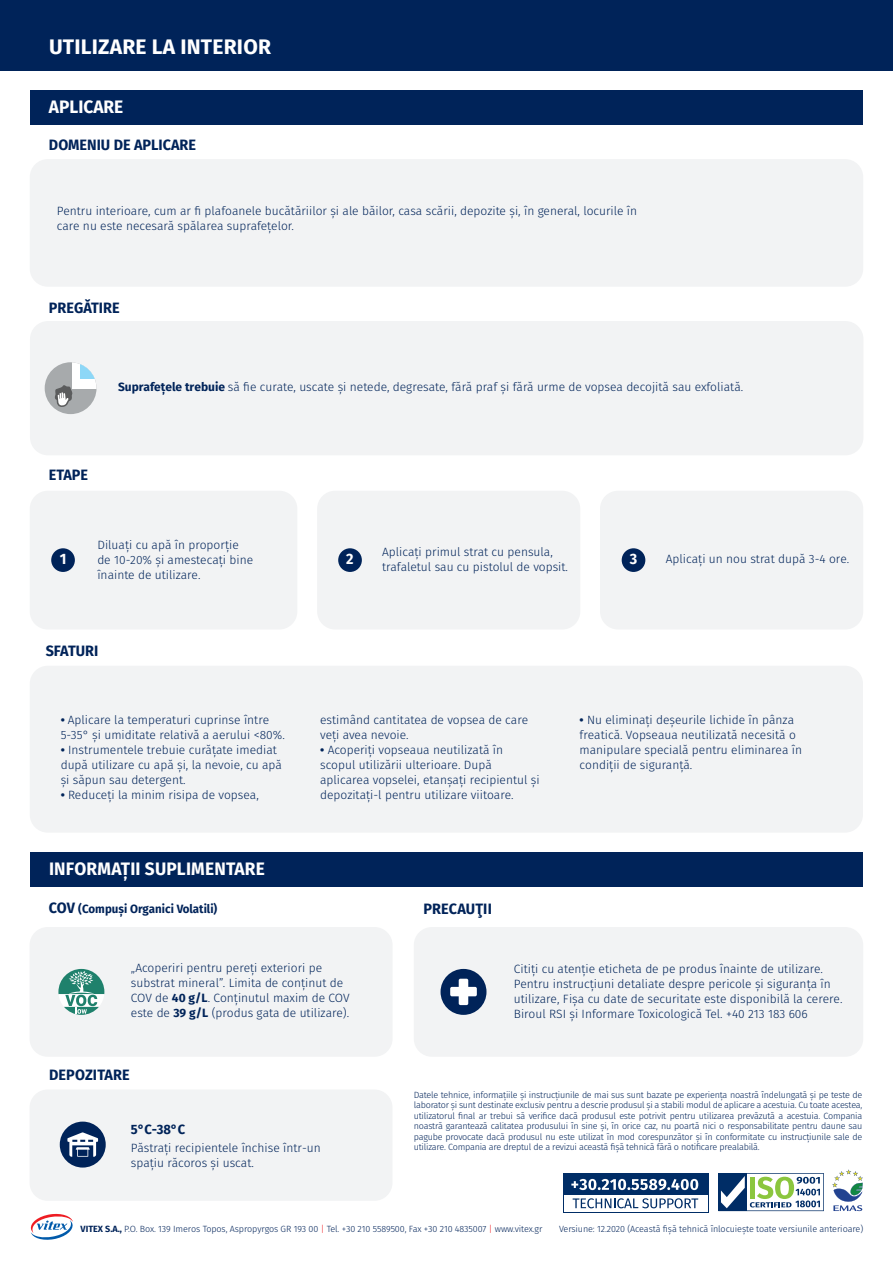
<style>
.page{position:relative;width:893px;height:1263px;background:#fff}
.page>*{position:absolute;margin:0;border:0;box-sizing:border-box;transform-origin:0 0}
.t1{font:700 21px "Fira Sans";letter-spacing:.01em;color:#fff}
.t2{font:700 18px "Fira Sans";letter-spacing:.01em;color:#fff;scale:.96 1}
.t3{font:700 15px "Fira Sans";color:#002359;scale:.96 1}
.t4{font:700 15px "Fira Sans";color:#fff;scale:.96 1}
.t5{font:700 13.5px "Fira Sans";color:#002359;scale:.96 1}
.t6{font:300 12px/15px "Fira Sans";color:#002359}
.t7{font:700 12px "Fira Sans";color:#002359;scale:.96 1}
.t8{font:300 9px/10.5px "Fira Sans";letter-spacing:-.01em;color:#002359;text-align:justify}
.s1{font-weight:700}
.s2{font-size:15px}
.s3{color:#ee1d23}
</style>
<div class="page">
<div style="left:30px;top:1089px;width:362px;height:112px;background:#f2f3f4;border-radius:18px"></div>
<div style="left:30px;top:90px;width:833px;height:34px;background:#002359"></div>
<div style="left:0;top:0;width:893px;height:70px;background:#002359"></div>
<div style="left:30px;top:159px;width:833px;height:128px;background:#f2f3f4;border-radius:18px"></div>
<div style="left:30px;top:321px;width:833px;height:134px;background:#f2f3f4;border-radius:18px"></div>
<div style="left:30px;top:666px;width:833px;height:167px;background:#f2f3f4;border-radius:18px"></div>
<div style="left:30px;top:491px;width:267px;height:138px;background:#f2f3f4;border-radius:18px"></div>
<div style="left:317px;top:491px;width:263px;height:138px;background:#f2f3f4;border-radius:18px"></div>
<div style="left:600px;top:491px;width:263px;height:138px;background:#f2f3f4;border-radius:18px"></div>
<div style="left:338px;top:548px;width:24px;height:24px;background:#002359;border-radius:50%"></div>
<div style="left:622px;top:548px;width:23px;height:24px;background:#002359;border-radius:50%"></div>
<div style="left:45px;top:362px;width:52px;height:52px;background:#a7aaac;border-radius:26px"></div>
<div style="left:73px;top:362px;width:24px;height:27px;background:#fff"></div>
<svg style="left:80px;top:362px;width:17px;height:17px"></svg>
<svg style="left:55px;top:385px;width:18px;height:22px"></svg>
<div style="left:51px;top:548px;width:24px;height:24px;background:#002359;border-radius:50%"></div>
<div style="left:30px;top:927px;width:363px;height:130px;background:#f2f3f4;border-radius:18px"></div>
<div style="left:414px;top:927px;width:449px;height:130px;background:#f2f3f4;border-radius:18px"></div>
<svg style="left:58px;top:969px;width:46px;height:46px"></svg>
<div style="left:60px;top:1121px;width:46px;height:46px;background:#002359;border-radius:50%"></div>
<svg style="left:67px;top:1132px;width:31px;height:25px"></svg>
<div style="left:441px;top:969px;width:45px;height:46px;background:#002359;border-radius:50%"></div>
<svg style="left:450px;top:979px;width:27px;height:26px"></svg>
<svg style="left:30px;top:1213px;width:43px;height:27px"></svg>
<svg style="left:718px;top:1173px;width:106px;height:38px"></svg>
<svg style="left:832px;top:1169px;width:31px;height:42px"></svg>
<div style="left:563px;top:1173px;width:145px;height:39px;background:#002d66"></div>
<div style="left:564px;top:1195px;width:143px;height:16px;background:#fff"></div>
<svg style="left:573px;top:1198px;width:125px;height:10px"></svg>
<svg style="left:571px;top:1179px;width:127px;height:11px"></svg>
<div style="left:30px;top:852px;width:833px;height:34px;background:#002359"></div>
<h1 class="t1" style="left:49px;top:32px;width:223px">UTILIZARE LA INTERIOR</h1>
<h2 class="t2" style="left:49px;top:94px;width:79px">APLICARE</h2>
<p class="t3" style="left:49px;top:134px;width:155px">DOMENIU DE APLICARE</p>
<p class="t6" style="left:57px;top:204px;width:582px">Pentru interioare, cum ar fi plafoanele bucătăriilor și ale băilor, casa scării, depozite și, în general, locurile în care nu este necesară spălarea suprafețelor.</p>
<p class="t3" style="left:49px;top:297px;width:75px">PREGĂTIRE</p>
<p class="t6" style="left:118px;top:380px;width:627px"><span class="s1">Suprafețele trebuie</span> să fie curate, uscate și netede, degresate, fără praf și fără urme de vopsea decojită sau exfoliată.</p>
<p class="t3" style="left:49px;top:465px;width:42px">ETAPE</p>
<p class="t4" style="left:60px;top:548px;width:8px">1</p>
<p class="t6" style="left:97px;top:538px;width:157px">Diluați cu apă în proporție de 10-20% și amestecați bine înainte de utilizare.</p>
<p class="t6" style="left:382px;top:545px;width:187px">Aplicați primul strat cu pensula, trafaletul sau cu pistolul de vopsit.</p>
<p class="t6" style="left:666px;top:552px;width:185px">Aplicați un nou strat după 3-4 ore.</p>
<p class="t4" style="left:346px;top:548px;width:9px">2</p>
<p class="t4" style="left:630px;top:548px;width:9px">3</p>
<p class="t3" style="left:46px;top:640px;width:56px">SFATURI</p>
<p class="t6" style="left:61px;top:713px;width:226px"><span class="s1">•</span> Aplicare la temperaturi cuprinse între<br>5-35° și umiditate relativă a aerului &lt;80%.</p>
<p class="t6" style="left:61px;top:743px;width:223px"><span class="s1">•</span> Instrumentele trebuie curățate imediat după utilizare cu apă și, la nevoie, cu apă și săpun sau detergent.</p>
<p class="t6" style="left:61px;top:788px;width:200px"><span class="s1">•</span> Reduceți la minim risipa de vopsea,</p>
<h2 class="t2" style="left:49px;top:856px;width:226px">INFORMAȚII SUPLIMENTARE</h2>
<p class="t7" style="left:49px;top:900px;width:177px"><span class="s2">COV</span> (Compuși Organici Volatili)</p>
<p class="t6" style="left:320px;top:713px;width:209px">estimând cantitatea de vopsea de care veți avea nevoie.</p>
<p class="t6" style="left:320px;top:743px;width:221px"><span class="s1">•</span> Acoperiți vopseaua neutilizată în scopul utilizării ulterioare. După aplicarea vopselei, etanșați recipientul și depozitați-l pentru utilizare viitoare.</p>
<p class="t3" style="left:423px;top:898px;width:73px">PRECAUŢII</p>
<p class="t6" style="left:580px;top:713px;width:224px"><span class="s1">•</span> Nu eliminați deșeurile lichide în pânza freatică. Vopseaua neutilizată necesită o manipulare specială pentru eliminarea în condiții de siguranță.</p>
<p class="t6" style="left:131px;top:961px;width:220px">„Acoperiri pentru pereți exteriori pe substrat mineral”. Limita de conținut de COV de <span class="s1">40 g/L</span>. Conținutul maxim de COV este de <span class="s1">39 g/L</span> (produs gata de utilizare).</p>
<p class="t3" style="left:49px;top:1064px;width:85px">DEPOZITARE</p>
<p class="t5" style="left:131px;top:1119px;width:58px">5°C-38°C</p>
<p class="t6" style="left:131px;top:1141px;width:191px">Păstrați recipientele închise într-un spațiu răcoros și uscat.</p>
<p class="t6" style="left:514px;top:962px;width:330px">Citiți cu atenție eticheta de pe produs înainte de utilizare.<br>Pentru instrucțiuni detaliate despre pericole și siguranța în utilizare, Fișa cu date de securitate este disponibilă la cerere.<br>Biroul RSI și Informare Toxicologică Tel. +40 213 183 606</p>
<p class="t8" style="left:414px;top:1090px;width:450px">Datele tehnice, informațiile și instrucțiunile de mai sus sunt bazate pe experiența noastră îndelungată și pe teste de laborator și sunt destinate exclusiv pentru a descrie produsul și a stabili modul de aplicare a acestuia. Cu toate acestea, utilizatorul final ar trebui să verifice dacă produsul este potrivit pentru utilizarea prevăzută a acestuia. Compania noastră garantează calitatea produsului în sine și, în orice caz, nu poartă nici o responsabilitate pentru daune sau pagube provocate dacă produsul nu este utilizat în mod corespunzător și în conformitate cu instrucțiunile sale de utilizare. Compania are dreptul de a revizui această fișă tehnică fără o notificare prealabilă.</p>
<p class="t8" style="left:81px;top:1225px;width:463px"><span class="s1">VITEX S.A.,</span> P.O. Box. 139 Imeros Topos, Aspropyrgos GR 193 00 <span class="s3">|</span> Τel. +30 210 5589500, Fax +30 210 4835007 <span class="s3">|</span> www.vitex.gr</p>
<p class="t8" style="left:559px;top:1225px;width:306px">Versiune: 12.2020 (Această fișă tehnică înlocuiește toate versiunile anterioare)</p>
</div>
